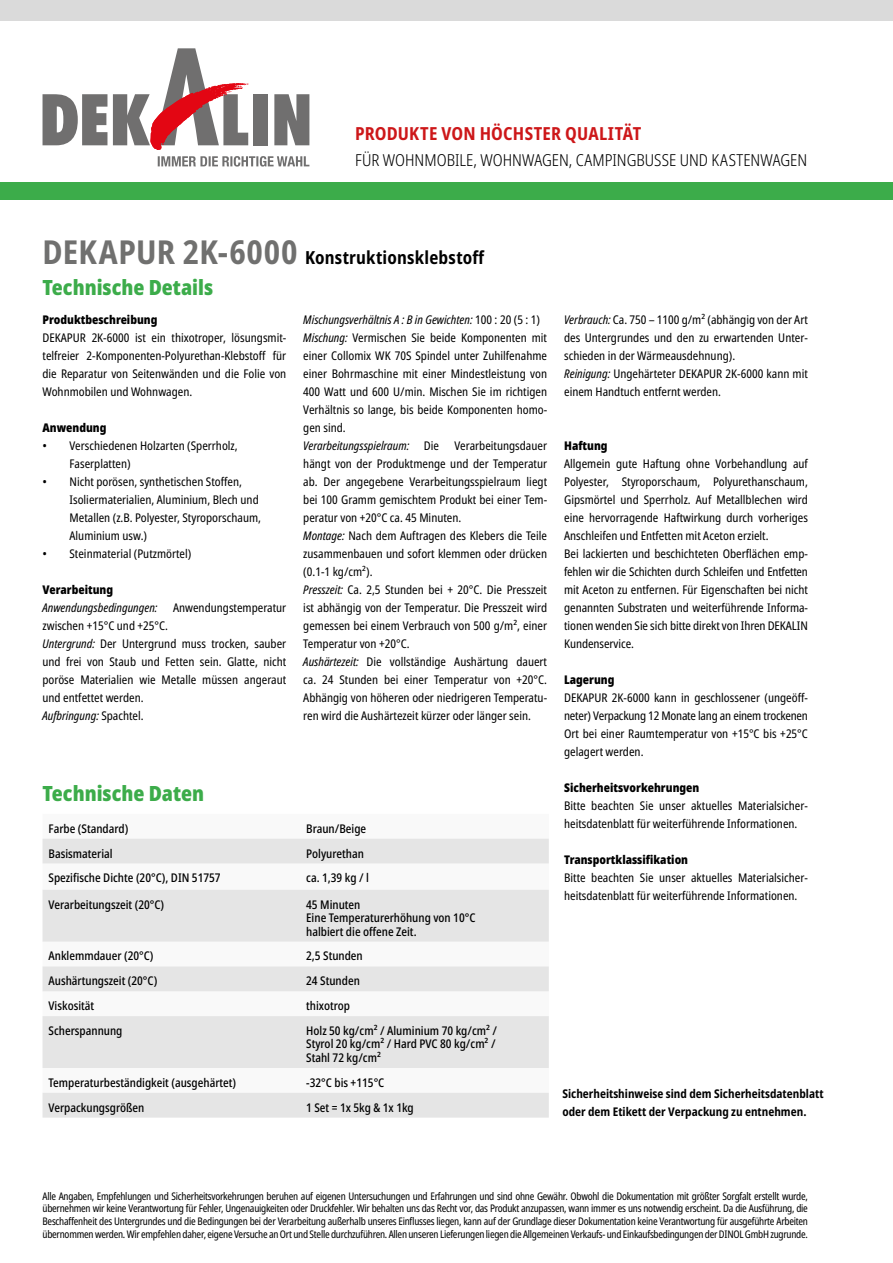
<style>
.page{position:relative;width:893px;height:1263px;background:#fff}
.page>*{position:absolute;margin:0;border:0;box-sizing:border-box;transform-origin:0 0}
.t1{font:900 condensed 21px "Noto Sans";color:#3cac4a}
.t2{font:700 condensed 18px "Noto Sans";letter-spacing:.01em;color:#000}
.t3{font:700 condensed 18px "Noto Sans";letter-spacing:.01em;color:#cd1719}
.t4{font:300 condensed 16.5px "Noto Sans";color:#000}
.t5{font:condensed 12px/18px "Noto Sans";color:#000}
.t6{font:500 condensed 12px/13.5px "Noto Sans";color:#000}
.t7{font:900 condensed 12px "Noto Sans";color:#000}
.t8{font:700 condensed 12px/18px "Noto Sans";color:#000}
.t9{font:italic condensed 12px "Noto Sans";color:#000}
.t10{font:condensed 10.5px/12.6px "Noto Sans";letter-spacing:-.025em;color:#000;text-align:justify;scale:.96 1}
.s1{font-size:33px;color:#70706f}
.s2{font-style:italic}
</style>
<div class="page">
<div style="left:0;top:0;width:893px;height:21px;background:#dadada"></div>
<svg style="left:43px;top:94px;width:64px;height:51px"></svg>
<div style="left:253px;top:94px;width:14px;height:51px;background:#706f6f"></div>
<svg style="left:274px;top:94px;width:35px;height:51px;background:#828181"></svg>
<svg style="left:158px;top:156px;width:151px;height:11px"></svg>
<svg style="left:113px;top:48px;width:135px;height:102px"></svg>
<div style="left:0;top:183px;width:893px;height:17px;background:#3cac4a"></div>
<svg style="left:43px;top:839px;width:506px;height:278px;fill:#e5e5e5"></svg>
<h2 class="t3" style="left:355px;top:121px;width:288px">PRODUKTE VON HÖCHSTER QUALITÄT</h2>
<h3 class="t4" style="left:355px;top:148px;width:454px">FÜR WOHNMOBILE, WOHNWAGEN, CAMPINGBUSSE UND KASTENWAGEN</h3>
<h2 class="t2" style="left:43px;top:244px;width:444px"><span class="s1">DEKAPUR 2K-6000</span> Konstruktionsklebstoff</h2>
<h1 class="t1" style="left:43px;top:272px;width:172px">Technische Details</h1>
<p class="t7" style="left:43px;top:311px;width:116px">Produktbeschreibung</p>
<p class="t5" style="left:43px;top:329px;width:245px;text-align:justify">DEKAPUR 2K-6000 ist ein thixotroper, lösungsmit&shy;telfreier 2-Komponenten-Polyurethan-Klebstoff für die Reparatur von Seitenwänden und die Folie von Wohnmobilen und Wohnwagen.</p>
<p class="t7" style="left:43px;top:419px;width:66px">Anwendung</p>
<p class="t5" style="left:70px;top:437px;width:170px;text-indent:-27px">• Verschiedenen Holzarten (Sperrholz,<br>Faserplatten)</p>
<p class="t5" style="left:70px;top:473px;width:193px;text-indent:-27px">• Nicht porösen, synthetischen Stoffen, Isoliermaterialien, Aluminium, Blech und Metallen (z.B. Polyester, Styroporschaum, Aluminium usw.)</p>
<p class="t5" style="left:43px;top:545px;width:150px">• Steinmaterial (Putzmörtel)</p>
<p class="t7" style="left:43px;top:581px;width:72px">Verarbeitung</p>
<p class="t9" style="left:43px;top:599px;width:117px">Anwendungsbedingungen:</p>
<p class="t5" style="left:173px;top:599px;width:115px">Anwendungstemperatur</p>
<p class="t5" style="left:43px;top:617px;width:245px">zwischen +15°C und +25°C.<br><span class="s2">Untergrund:</span> Der Untergrund muss trocken, sauber und frei von Staub und Fetten sein. Glatte, nicht poröse Materialien wie Metalle müssen angeraut und entfettet werden.<br><span class="s2">Aufbringung:</span> Spachtel.</p>
<p class="t5" style="left:303px;top:311px;width:245px"><span class="s2">Mischungsverhältnis A : B in Gewichten:</span> 100 : 20 (5 : 1)<br><span class="s2">Mischung:</span> Vermischen Sie beide Komponenten mit einer Collomix WK 70S Spindel unter Zuhilfenahme einer Bohrmaschine mit einer Mindestleistung von 400 Watt und 600 U/min. Mischen Sie im richtigen Verhältnis so lange, bis beide Komponenten homo&shy;gen sind.<br><span class="s2">Verarbeitungsspielraum:</span> Die</p>
<p class="t5" style="left:303px;top:437px;width:245px;text-indent:151px">Verarbeitungsdauer hängt von der Produktmenge und der Temperatur ab. Der angegebene Verarbeitungsspielraum liegt bei 100 Gramm gemischtem Produkt bei einer Tem&shy;peratur von +20°C ca. 45 Minuten.<br><span class="s2">Montage:</span> Nach dem Auftragen des Klebers die Teile zusammenbauen und sofort klemmen oder drücken (0.1-1 kg/cm²).<br><span class="s2">Presszeit:</span> Ca. 2,5 Stunden bei + 20°C. Die Presszeit ist abhängig von der Temperatur. Die Presszeit wird gemessen bei einem Verbrauch von 500 g/m², einer Temperatur von +20°C.<br><span class="s2">Aushärtezeit:</span> Die vollständige Aushärtung dauert ca. 24 Stunden bei einer Temperatur von +20°C.<br>Abhängig von höheren oder niedrigeren Temperatu&shy;ren wird die Aushärtezeit kürzer oder länger sein.</p>
<h1 class="t1" style="left:43px;top:778px;width:163px">Technische Daten</h1>
<p class="t6" style="left:49px;top:822px;width:81px">Farbe (Standard)</p>
<p class="t6" style="left:306px;top:822px;width:62px">Braun/Beige</p>
<p class="t6" style="left:49px;top:847px;width:66px">Basismaterial</p>
<p class="t6" style="left:306px;top:847px;width:59px">Polyurethan</p>
<p class="t6" style="left:49px;top:871px;width:174px">Spezifische Dichte (20°C), DIN 51757</p>
<p class="t6" style="left:306px;top:871px;width:64px">ca. 1,39 kg / l</p>
<p class="t6" style="left:49px;top:898px;width:117px">Verarbeitungszeit (20°C)</p>
<p class="t6" style="left:306px;top:898px;width:171px">45 Minuten<br>Eine Temperaturerhöhung von 10°C halbiert die offene Zeit.</p>
<p class="t6" style="left:49px;top:950px;width:107px">Anklemmdauer (20°C)</p>
<p class="t6" style="left:306px;top:950px;width:58px">2,5 Stunden</p>
<p class="t6" style="left:49px;top:974px;width:110px">Aushärtungszeit (20°C)</p>
<p class="t6" style="left:306px;top:974px;width:55px">24 Stunden</p>
<p class="t6" style="left:49px;top:999px;width:47px">Viskosität</p>
<p class="t6" style="left:306px;top:999px;width:45px">thixotrop</p>
<p class="t6" style="left:49px;top:1024px;width:75px">Scherspannung</p>
<p class="t6" style="left:306px;top:1024px;width:192px">Holz 50 kg/cm² / Aluminium 70 kg/cm² /<br>Styrol 20 kg/cm² / Hard PVC 80 kg/cm² /<br>Stahl 72 kg/cm²</p>
<p class="t6" style="left:49px;top:1076px;width:189px">Temperaturbeständigkeit (ausgehärtet)</p>
<p class="t6" style="left:306px;top:1076px;width:80px">-32°C bis +115°C</p>
<p class="t6" style="left:49px;top:1101px;width:97px">Verpackungsgrößen</p>
<p class="t6" style="left:306px;top:1101px;width:109px">1 Set = 1x 5kg &amp; 1x 1kg</p>
<p class="t5" style="left:564px;top:311px;width:245px"><span class="s2">Verbrauch:</span> Ca. 750 – 1100 g/m² (abhängig von der Art des Untergrundes und den zu erwartenden Unter&shy;schieden in der Wärmeausdehnung).<br><span class="s2">Reinigung:</span> Ungehärteter DEKAPUR 2K-6000 kann mit einem Handtuch entfernt werden.</p>
<p class="t7" style="left:564px;top:437px;width:45px">Haftung</p>
<p class="t5" style="left:564px;top:455px;width:245px">Allgemein gute Haftung ohne Vorbehandlung auf Polyester, Styroporschaum, Polyurethanschaum, Gipsmörtel und Sperrholz. Auf Metallblechen wird eine hervorragende Haftwirkung durch vorheriges Anschleifen und Entfetten mit Aceton erzielt.<br>Bei lackierten und beschichteten Oberflächen emp&shy;fehlen wir die Schichten durch Schleifen und Entfetten mit Aceton zu entfernen. Für Eigenschaften bei nicht genannten Substraten und weiterführende Informa&shy;tionen wenden Sie sich bitte direkt von Ihren DEKALIN Kundenservice.</p>
<p class="t7" style="left:564px;top:671px;width:52px">Lagerung</p>
<p class="t5" style="left:564px;top:689px;width:245px;text-align:justify">DEKAPUR 2K-6000 kann in geschlossener (ungeöff&shy;neter) Verpackung 12 Monate lang an einem trockenen Ort bei einer Raumtemperatur von +15°C bis +25°C gelagert werden.</p>
<p class="t7" style="left:564px;top:779px;width:137px">Sicherheitsvorkehrungen</p>
<p class="t5" style="left:564px;top:797px;width:245px">Bitte beachten Sie unser aktuelles Materialsicher&shy;heitsdatenblatt für weiterführende Informationen.</p>
<p class="t7" style="left:564px;top:851px;width:126px">Transportklassifikation</p>
<p class="t5" style="left:564px;top:869px;width:245px">Bitte beachten Sie unser aktuelles Materialsicher&shy;heitsdatenblatt für weiterführende Informationen.</p>
<p class="t8" style="left:562px;top:1085px;width:263px">Sicherheitshinweise sind dem Sicherheitsdatenblatt oder dem Etikett der Verpackung zu entnehmen.</p>
<p class="t10" style="left:43px;top:1190px;width:799px">Alle Angaben, Empfehlungen und Sicherheitsvorkehrungen beruhen auf eigenen Untersuchungen und Erfahrungen und sind ohne Gewähr. Obwohl die Dokumentation mit größter Sorgfalt erstellt wurde, übernehmen wir keine Verantwortung für Fehler, Ungenauigkeiten oder Druckfehler. Wir behalten uns das Recht vor, das Produkt anzupassen, wann immer es uns notwendig erscheint. Da die Ausführung, die Beschaffenheit des Untergrundes und die Bedingungen bei der Verarbeitung außerhalb unseres Einflusses liegen, kann auf der Grundlage dieser Dokumentation keine Verantwortung für ausgeführte Arbeiten übernommen werden. Wir empfehlen daher, eigene Versuche an Ort und Stelle durchzuführen. Allen unseren Lieferungen liegen die Allgemeinen Verkaufs- und Einkaufsbedingungen der DINOL GmbH zugrunde.</p>
</div>
